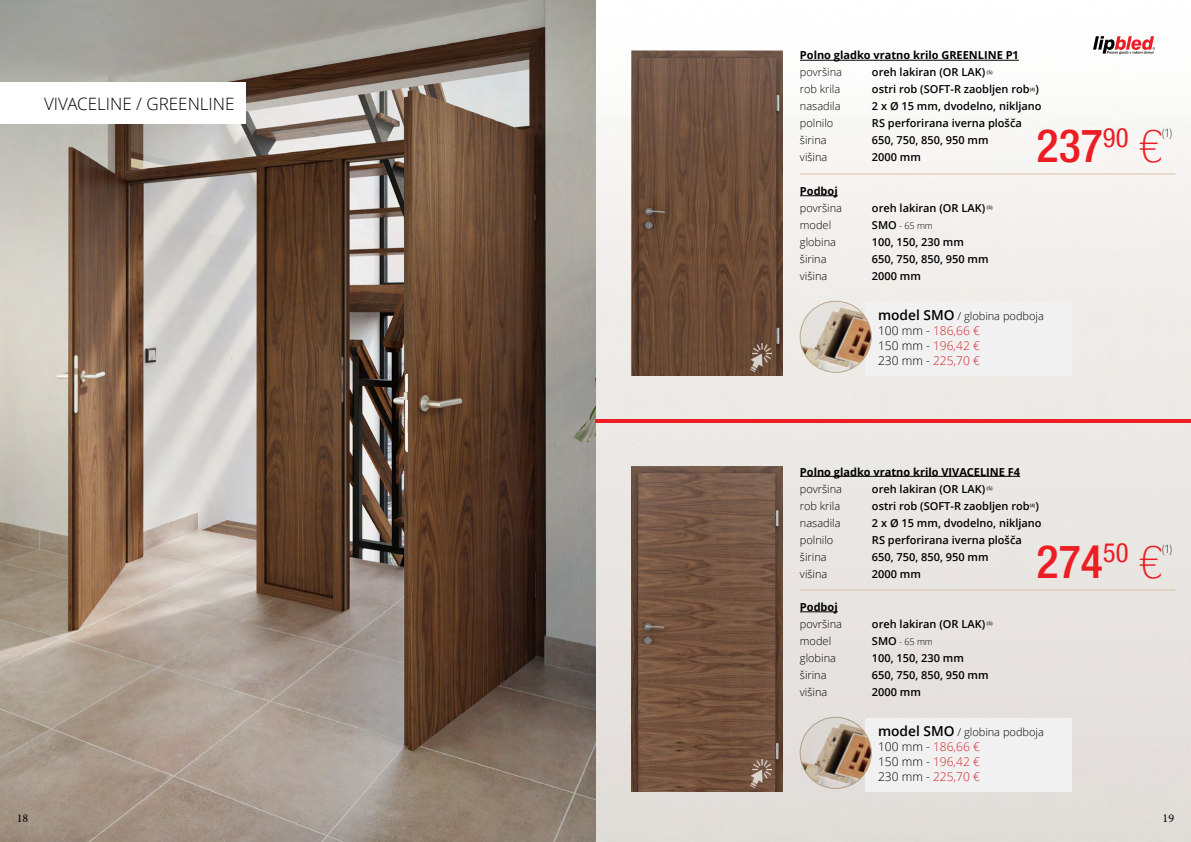
<style>
.page{position:relative;width:1191px;height:842px;background:#fff}
.page>*{position:absolute;margin:0;border:0;box-sizing:border-box;transform-origin:0 0}
.t1{font:500 condensed 46px "Helvetica Neue LT Com";color:#ed1d24}
.t2{font:300 17px "Open Sans";color:#000}
.t3{font:300 12px/15px "Open Sans";color:#d2232a;text-align:justify}
.t4{font:12px "Minion Pro";color:#000}
.t5{font:100 condensed 11.7px "Helvetica Neue LT Com";color:#000}
.t6{font:600 11px "Open Sans";color:#000}
.t7{font:300 11px "Open Sans";color:#000}
.t8{font:700 11px "Open Sans";color:#000}
.t9{font:300 9px "Open Sans";color:#000}
.t10{font:600 4.7px "Open Sans";color:#000}
.s1{font-weight:600;font-size:11px}
.s2{font-weight:100}
.s3{font-weight:600;font-size:13.7px}
.s4{color:#000}
</style>
<div class="page">
<img style="left:0;top:0;width:1191px;height:842px">
<div style="left:0;top:82px;width:246px;height:42px;background:#fff"></div>
<img style="left:631px;top:50px;width:151px;height:326px">
<hr style="left:800px;top:60px;width:219px;height:1px;background:#000">
<hr style="left:800px;top:173px;width:375px;height:1px;background:#d7c2a8">
<hr style="left:800px;top:195px;width:37px;height:1px;background:#000">
<img style="left:631px;top:466px;width:151px;height:326px">
<hr style="left:800px;top:476px;width:220px;height:1px;background:#000">
<hr style="left:800px;top:589px;width:375px;height:1px;background:#d7c2a8">
<hr style="left:800px;top:611px;width:37px;height:1px;background:#000">
<div style="left:865px;top:302px;width:207px;height:74px;background:#f1f1f2"></div>
<img style="left:800px;top:301px;width:71px;height:71px">
<div style="left:800px;top:301px;width:71px;height:72px;border:1px solid #cab69e;border-radius:50%"></div>
<div style="left:865px;top:718px;width:207px;height:74px;background:#f1f1f2"></div>
<img style="left:800px;top:717px;width:71px;height:71px">
<div style="left:800px;top:717px;width:71px;height:72px;border:1px solid #cab69e;border-radius:50%"></div>
<hr style="left:595px;top:419px;width:596px;height:3px;background:#ed1d24">
<svg style="left:1093px;top:36px;width:62px;height:18px"></svg>
<img style="left:750px;top:344px;width:22px;height:27px">
<img style="left:750px;top:760px;width:22px;height:27px">
<h2 class="t2" style="left:44px;top:92px;width:192px">VIVACELINE / GREENLINE</h2>
<p class="t8" style="left:800px;top:48px;width:220px">Polno gladko vratno krilo GREENLINE P1</p>
<p class="t7" style="left:800px;top:65px;width:44px">površina</p>
<p class="t6" style="left:872px;top:65px;width:115px">oreh lakiran (OR LAK)</p>
<p class="t10" style="left:987px;top:69px;width:7px">(5)</p>
<p class="t7" style="left:800px;top:82px;width:42px">rob krila</p>
<p class="t6" style="left:872px;top:82px;width:159px">ostri rob (SOFT-R zaobljen rob</p>
<p class="t10" style="left:1029px;top:86px;width:7px">(4)</p>
<p class="t6" style="left:1035px;top:82px;width:5px">)</p>
<p class="t7" style="left:800px;top:99px;width:42px">nasadila</p>
<p class="t6" style="left:872px;top:99px;width:171px">2 x Ø 15 mm, dvodelno, nikljano</p>
<p class="t7" style="left:800px;top:116px;width:35px">polnilo</p>
<p class="t6" style="left:872px;top:116px;width:151px">RS perforirana iverna plošča</p>
<p class="t7" style="left:800px;top:133px;width:28px">širina</p>
<p class="t6" style="left:872px;top:133px;width:118px">650, 750, 850, 950 mm</p>
<p class="t7" style="left:800px;top:150px;width:29px">višina</p>
<p class="t6" style="left:872px;top:150px;width:51px">2000 mm</p>
<p class="t8" style="left:800px;top:183px;width:39px">Podboj</p>
<p class="t7" style="left:800px;top:200px;width:44px">površina</p>
<p class="t6" style="left:872px;top:200px;width:115px">oreh lakiran (OR LAK)</p>
<p class="t10" style="left:987px;top:204px;width:7px">(5)</p>
<p class="t7" style="left:800px;top:217px;width:33px">model</p>
<p class="t9" style="left:872px;top:219px;width:62px"><span class="s1">SMO</span> - 65 mm</p>
<p class="t7" style="left:800px;top:234px;width:38px">globina</p>
<p class="t6" style="left:872px;top:234px;width:94px">100, 150, 230 mm</p>
<p class="t7" style="left:800px;top:251px;width:28px">širina</p>
<p class="t6" style="left:872px;top:251px;width:118px">650, 750, 850, 950 mm</p>
<p class="t7" style="left:800px;top:268px;width:29px">višina</p>
<p class="t6" style="left:872px;top:268px;width:51px">2000 mm</p>
<h1 class="t1" style="left:1036px;top:118px;width:127px">237<sup>90</sup> <span class="s2">€</span></h1>
<p class="t5" style="left:1161px;top:127px;width:12px">(1)</p>
<p class="t7" style="left:878px;top:308px;width:167px"><span class="s3">model SMO</span> / globina podboja</p>
<p class="t3" style="left:878px;top:322px;width:103px"><span class="s4">100 mm -</span> 186,66 € <span class="s4">150 mm -</span> 196,42 € <span class="s4">230 mm -</span> 225,70 €</p>
<p class="t8" style="left:800px;top:464px;width:222px">Polno gladko vratno krilo VIVACELINE F4</p>
<p class="t7" style="left:800px;top:481px;width:44px">površina</p>
<p class="t6" style="left:872px;top:481px;width:115px">oreh lakiran (OR LAK)</p>
<p class="t10" style="left:987px;top:485px;width:7px">(5)</p>
<p class="t7" style="left:800px;top:498px;width:42px">rob krila</p>
<p class="t6" style="left:872px;top:498px;width:159px">ostri rob (SOFT-R zaobljen rob</p>
<p class="t10" style="left:1029px;top:502px;width:7px">(4)</p>
<p class="t6" style="left:1035px;top:498px;width:5px">)</p>
<p class="t7" style="left:800px;top:515px;width:42px">nasadila</p>
<p class="t6" style="left:872px;top:515px;width:171px">2 x Ø 15 mm, dvodelno, nikljano</p>
<p class="t7" style="left:800px;top:532px;width:35px">polnilo</p>
<p class="t6" style="left:872px;top:532px;width:151px">RS perforirana iverna plošča</p>
<p class="t7" style="left:800px;top:549px;width:28px">širina</p>
<p class="t6" style="left:872px;top:549px;width:118px">650, 750, 850, 950 mm</p>
<p class="t7" style="left:800px;top:566px;width:29px">višina</p>
<p class="t6" style="left:872px;top:566px;width:51px">2000 mm</p>
<p class="t8" style="left:800px;top:599px;width:39px">Podboj</p>
<p class="t7" style="left:800px;top:616px;width:44px">površina</p>
<p class="t6" style="left:872px;top:616px;width:115px">oreh lakiran (OR LAK)</p>
<p class="t10" style="left:987px;top:620px;width:7px">(5)</p>
<p class="t7" style="left:800px;top:633px;width:33px">model</p>
<p class="t9" style="left:872px;top:635px;width:62px"><span class="s1">SMO</span> - 65 mm</p>
<p class="t7" style="left:800px;top:650px;width:38px">globina</p>
<p class="t6" style="left:872px;top:650px;width:94px">100, 150, 230 mm</p>
<p class="t7" style="left:800px;top:667px;width:28px">širina</p>
<p class="t6" style="left:872px;top:667px;width:118px">650, 750, 850, 950 mm</p>
<p class="t7" style="left:800px;top:684px;width:29px">višina</p>
<p class="t6" style="left:872px;top:684px;width:51px">2000 mm</p>
<h1 class="t1" style="left:1036px;top:534px;width:127px">274<sup>50</sup> <span class="s2">€</span></h1>
<p class="t5" style="left:1161px;top:542px;width:12px">(1)</p>
<p class="t7" style="left:878px;top:724px;width:167px"><span class="s3">model SMO</span> / globina podboja</p>
<p class="t3" style="left:878px;top:738px;width:103px"><span class="s4">100 mm -</span> 186,66 € <span class="s4">150 mm -</span> 196,42 € <span class="s4">230 mm -</span> 225,70 €</p>
<p class="t4" style="left:17px;top:810px;width:13px">18</p>
<p class="t4" style="left:1162px;top:810px;width:13px">19</p>
</div>
